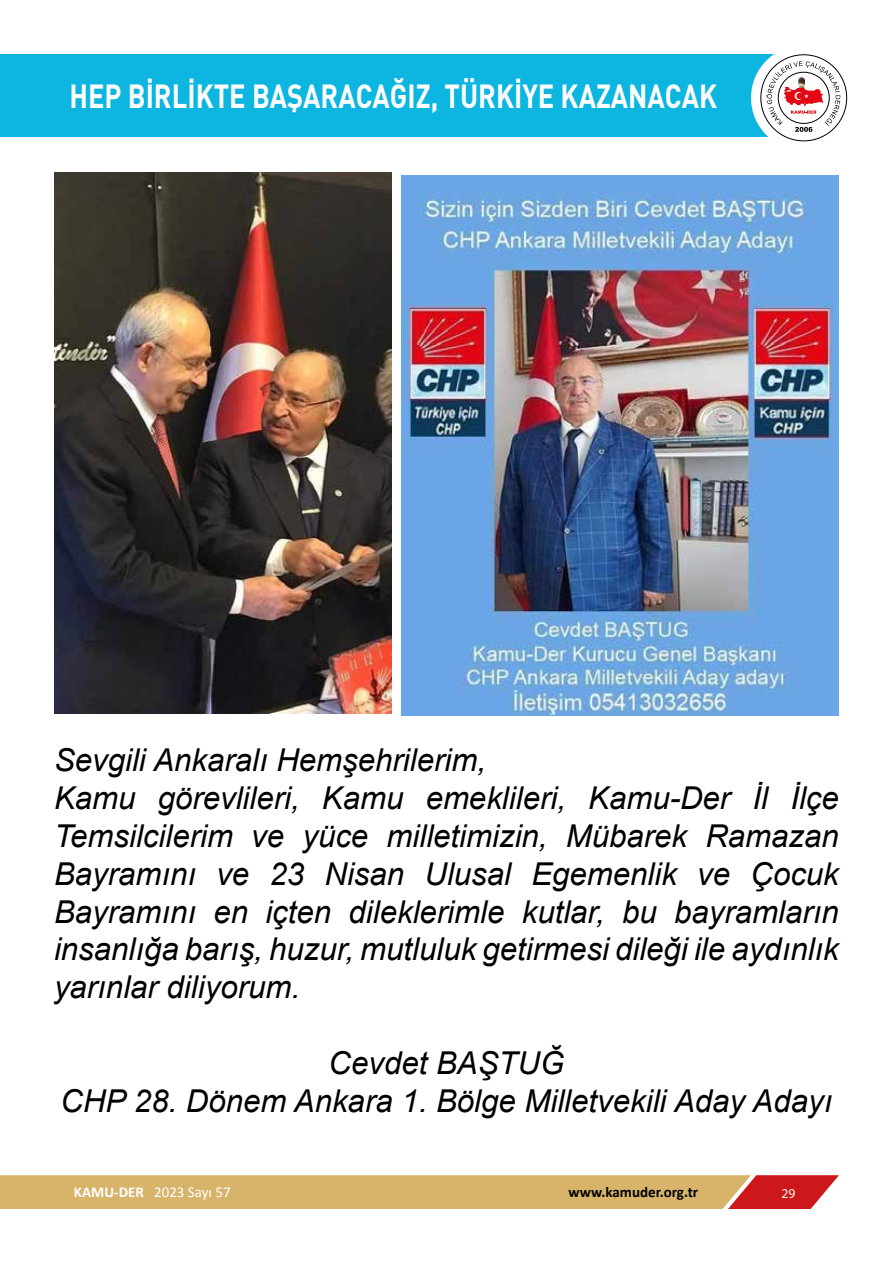
<style>
.page{position:relative;width:893px;height:1263px;background:#fff}
.page>*{position:absolute;margin:0;border:0;box-sizing:border-box;transform-origin:0 0}
.t1{font:33px "DINT Bold";color:#fff;scale:.82 1}
.t2{font:italic 31.5px/37.8px "Arial";color:#000}
.t3{font:15px "Calibri";color:#fff}
.t4{font:700 15px "Calibri";color:#000}
.t5{font:13.5px "Myriad Pro";color:#fff}
.s1{font-weight:700}
</style>
<div class="page">
<svg style="left:0;top:1175px;width:839px;height:34px;background:#d7a666"></svg>
<div style="left:0;top:54px;width:801px;height:82px;background:#0db6e1"></div>
<div style="left:751px;top:45px;width:105px;height:106px;background:#fff;border-radius:50%"></div>
<svg style="left:766px;top:61px;width:74px;height:71px"></svg>
<img style="left:54px;top:172px;width:337px;height:542px">
<img style="left:401px;top:175px;width:438px;height:540px">
<p class="t1" style="left:69px;top:75px;width:791px">HEP BİRLİKTE BAŞARACAĞIZ, TÜRKİYE KAZANACAK</p>
<p class="t2" style="left:54px;top:742px;width:786px">Sevgili Ankaralı Hemşehrilerim,<br>Kamu görevlileri, Kamu emeklileri, Kamu-Der İl İlçe Temsilcilerim ve yüce milletimizin, Mübarek Ramazan Bayramını ve 23 Nisan Ulusal Egemenlik ve Çocuk Bayramını en içten dileklerimle kutlar, bu bayramların insanlığa barış, huzur, mutluluk getirmesi dileği ile aydınlık yarınlar diliyorum.</p>
<p class="t2" style="left:61px;top:1044px;width:773px;text-align:center">Cevdet BAŞTUĞ<br>CHP 28. Dönem Ankara 1. Bölge Milletvekili Aday Adayı</p>
<p class="t3" style="left:74px;top:1182px;width:158px"><span class="s1">KAMU-DER</span> 2023 Sayı 57</p>
<p class="t4" style="left:569px;top:1182px;width:131px">www.kamuder.org.tr</p>
<p class="t5" style="left:775px;top:1184px;width:22px">2929</p>
</div>
